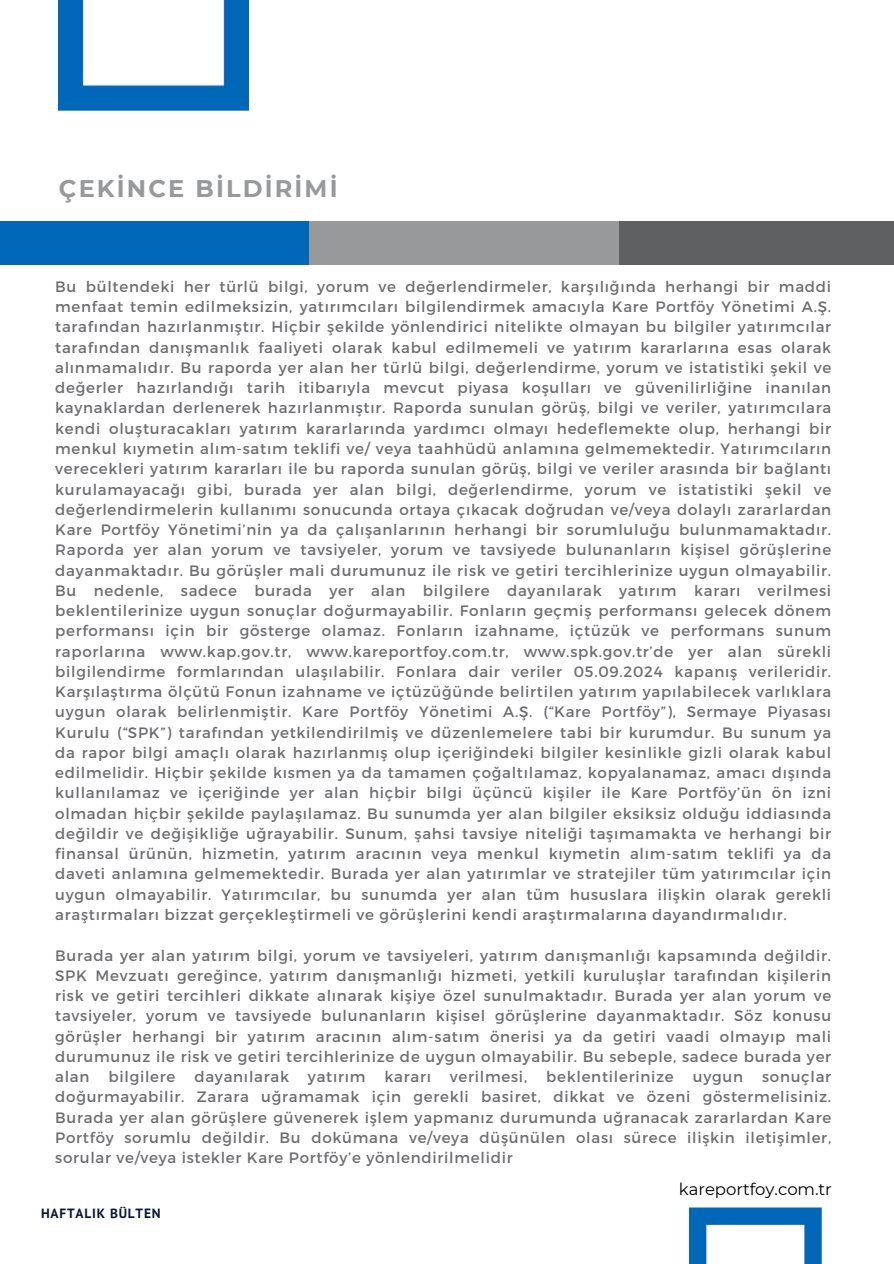
<style>
.page{position:relative;width:894px;height:1264px;background:#fff}
.page>*{position:absolute;margin:0;border:0;box-sizing:border-box;transform-origin:0 0}
.t1{font:700 24px "Montserrat";letter-spacing:.09em;color:#97999b}
.t2{font:16.5px "Montserrat";color:#000}
.t3{font:15px/20.2px "Montserrat";letter-spacing:.05em;color:#6d6e71;text-align:justify}
.t4{font:700 13.35px "PT Sans";letter-spacing:.06em;color:#0b1834}
</style>
<div class="page">
<svg style="left:689px;top:1207px;width:132px;height:56px"></svg>
<img style="left:59px;top:0;width:189px;height:110px">
<div style="left:0;top:221px;width:309px;height:44px;background:#0067b9"></div>
<div style="left:309px;top:221px;width:310px;height:44px;background:#97999b"></div>
<div style="left:619px;top:221px;width:274px;height:44px;background:#5f6062"></div>
<h1 class="t1" style="left:59px;top:173px;width:280px">ÇEKİNCE BİLDİRİMİ</h1>
<h2 class="t3" style="left:55px;top:276px;width:777px">Bu bültendeki her türlü bilgi, yorum ve değerlendirmeler, karşılığında herhangi bir maddi menfaat temin edilmeksizin, yatırımcıları bilgilendirmek amacıyla Kare Portföy Yönetimi A.Ş. tarafından hazırlanmıştır. Hiçbir şekilde yönlendirici nitelikte olmayan bu bilgiler yatırımcılar tarafından danışmanlık faaliyeti olarak kabul edilmemeli ve yatırım kararlarına esas olarak alınmamalıdır. Bu raporda yer alan her türlü bilgi, değerlendirme, yorum ve istatistiki şekil ve değerler hazırlandığı tarih itibarıyla mevcut piyasa koşulları ve güvenilirliğine inanılan kaynaklardan derlenerek hazırlanmıştır. Raporda sunulan görüş, bilgi ve veriler, yatırımcılara kendi oluşturacakları yatırım kararlarında yardımcı olmayı hedeflemekte olup, herhangi bir menkul kıymetin alım-satım teklifi ve/ veya taahhüdü anlamına gelmemektedir. Yatırımcıların verecekleri yatırım kararları ile bu raporda sunulan görüş, bilgi ve veriler arasında bir bağlantı kurulamayacağı gibi, burada yer alan bilgi, değerlendirme, yorum ve istatistiki şekil ve değerlendirmelerin kullanımı sonucunda ortaya çıkacak doğrudan ve/veya dolaylı zararlardan Kare Portföy Yönetimi’nin ya da çalışanlarının herhangi bir sorumluluğu bulunmamaktadır.<br>Raporda yer alan yorum ve tavsiyeler, yorum ve tavsiyede bulunanların kişisel görüşlerine dayanmaktadır. Bu görüşler mali durumunuz ile risk ve getiri tercihlerinize uygun olmayabilir.<br>Bu nedenle, sadece burada yer alan bilgilere dayanılarak yatırım kararı verilmesi beklentilerinize uygun sonuçlar doğurmayabilir. Fonların geçmiş performansı gelecek dönem performansı için bir gösterge olamaz. Fonların izahname, içtüzük ve performans sunum raporlarına www.kap.gov.tr, www.kareportfoy.com.tr, www.spk.gov.tr’de yer alan sürekli bilgilendirme formlarından ulaşılabilir. Fonlara dair veriler 05.09.2024 kapanış verileridir.<br>Karşılaştırma ölçütü Fonun izahname ve içtüzüğünde belirtilen yatırım yapılabilecek varlıklara uygun olarak belirlenmiştir. Kare Portföy Yönetimi A.Ş. (“Kare Portföy”), Sermaye Piyasası Kurulu (“SPK”) tarafından yetkilendirilmiş ve düzenlemelere tabi bir kurumdur. Bu sunum ya da rapor bilgi amaçlı olarak hazırlanmış olup içeriğindeki bilgiler kesinlikle gizli olarak kabul edilmelidir. Hiçbir şekilde kısmen ya da tamamen çoğaltılamaz, kopyalanamaz, amacı dışında kullanılamaz ve içeriğinde yer alan hiçbir bilgi üçüncü kişiler ile Kare Portföy’ün ön izni olmadan hiçbir şekilde paylaşılamaz. Bu sunumda yer alan bilgiler eksiksiz olduğu iddiasında değildir ve değişikliğe uğrayabilir. Sunum, şahsi tavsiye niteliği taşımamakta ve herhangi bir finansal ürünün, hizmetin, yatırım aracının veya menkul kıymetin alım-satım teklifi ya da daveti anlamına gelmemektedir. Burada yer alan yatırımlar ve stratejiler tüm yatırımcılar için uygun olmayabilir. Yatırımcılar, bu sunumda yer alan tüm hususlara ilişkin olarak gerekli araştırmaları bizzat gerçekleştirmeli ve görüşlerini kendi araştırmalarına dayandırmalıdır.</h2>
<p class="t3" style="left:55px;top:944px;width:777px">Burada yer alan yatırım bilgi, yorum ve tavsiyeleri, yatırım danışmanlığı kapsamında değildir.<br>SPK Mevzuatı gereğince, yatırım danışmanlığı hizmeti, yetkili kuruluşlar tarafından kişilerin risk ve getiri tercihleri dikkate alınarak kişiye özel sunulmaktadır. Burada yer alan yorum ve tavsiyeler, yorum ve tavsiyede bulunanların kişisel görüşlerine dayanmaktadır. Söz konusu görüşler herhangi bir yatırım aracının alım-satım önerisi ya da getiri vaadi olmayıp mali durumunuz ile risk ve getiri tercihlerinize de uygun olmayabilir. Bu sebeple, sadece burada yer alan</p>
<p class="t3" style="left:108px;top:1065px;width:68px">bilgilere</p>
<p class="t3" style="left:194px;top:1065px;width:96px">dayanılarak</p>
<p class="t3" style="left:308px;top:1065px;width:59px">yatırım</p>
<p class="t3" style="left:384px;top:1065px;width:48px">kararı</p>
<p class="t3" style="left:450px;top:1065px;width:79px">verilmesi,</p>
<p class="t3" style="left:546px;top:1065px;width:129px">beklentilerinize</p>
<p class="t3" style="left:692px;top:1065px;width:52px">uygun</p>
<p class="t3" style="left:55px;top:1065px;width:777px;text-indent:706px">sonuçlar doğurmayabilir. Zarara uğramamak için gerekli basiret, dikkat ve özeni göstermelisiniz.<br>Burada yer alan görüşlere güvenerek işlem yapmanız durumunda uğranacak zararlardan Kare Portföy sorumlu değildir. Bu dokümana ve/veya düşünülen olası sürece ilişkin iletişimler, sorular ve/veya istekler Kare Portföy’e yönlendirilmelidir</p>
<p class="t4" style="left:41px;top:1204px;width:121px">HAFTALIK BÜLTEN</p>
<h2 class="t2" style="left:678px;top:1178px;width:155px">kareportfoy.com.tr</h2>
</div>
